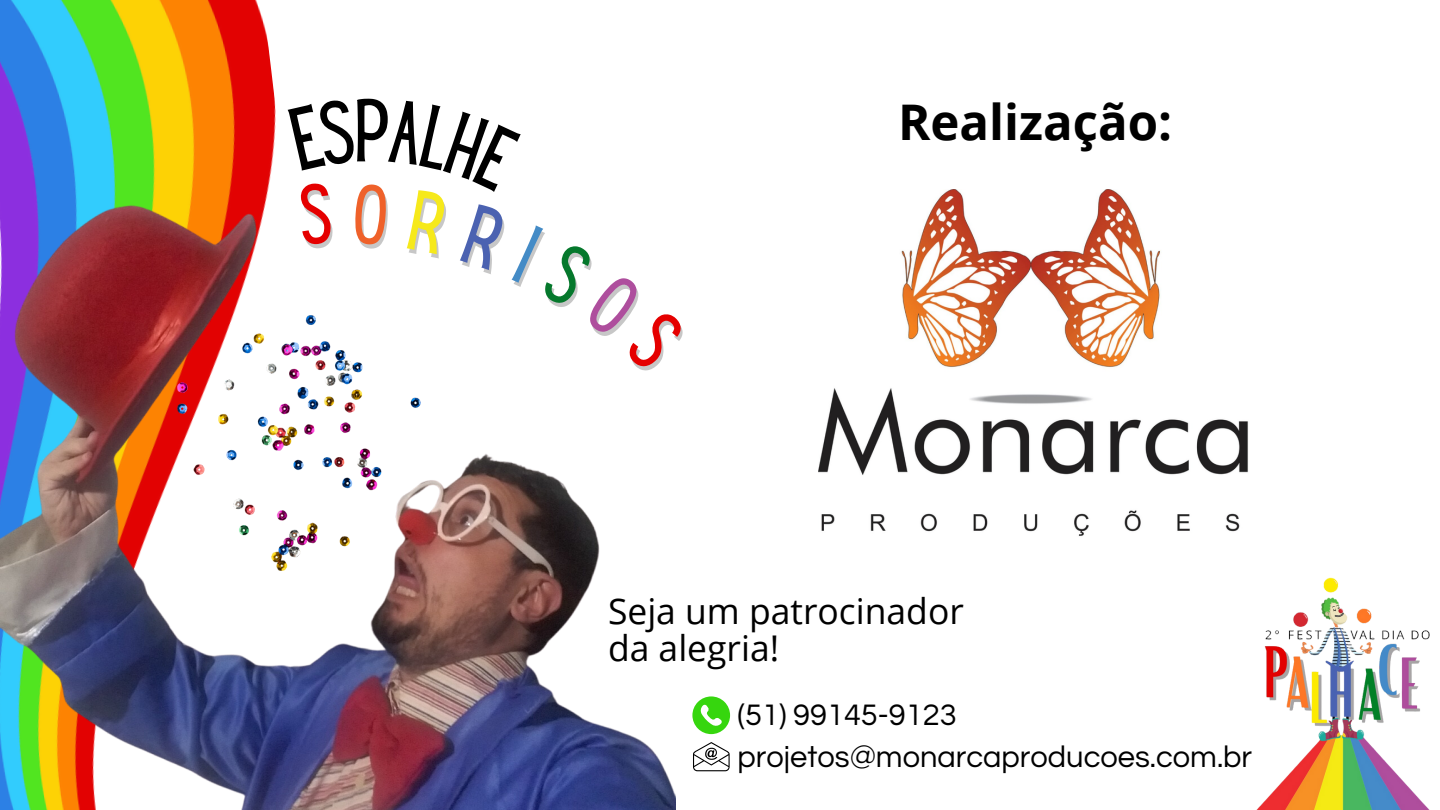
<style>
.page{position:relative;width:1440px;height:810px;background:#fff}
.page>*{position:absolute;margin:0;border:0;box-sizing:border-box;transform-origin:0 0}
.t1{font:77.9px "Hey Gotcha";color:#000}
.t2{font:700 49.1px "Open Sans";color:#000}
.t3{font:35.4px/37.1px "Open Sans";color:#000}
.t4{font:30.8px "Questrial";color:#000}
</style>
<div class="page">
<img style="left:0;top:0;width:263px;height:17px">
<img style="left:0;top:17px;width:676px;height:793px">
<img style="left:177px;top:315px;width:244px;height:255px">
<img style="left:818px;top:190px;width:430px;height:346px">
<img style="left:1256px;top:577px;width:174px;height:233px">
<svg style="left:692px;top:696px;width:39px;height:75px"></svg>
<svg style="left:287px;top:98px;width:389px;height:274px"></svg>
<h1 class="t1" style="left:354px;top:99px;width:32px">p</h1>
<h2 class="t2" style="left:898px;top:88px;width:276px">Realização:</h2>
<p class="t3" style="left:608px;top:592px;width:357px">Seja um patrocinador da alegria!</p>
<p class="t4" style="left:738px;top:700px;width:221px">(51) 99145-9123</p>
<p class="t4" style="left:738px;top:742px;width:516px">projetos@monarcaproducoes.com.br</p>
</div>
